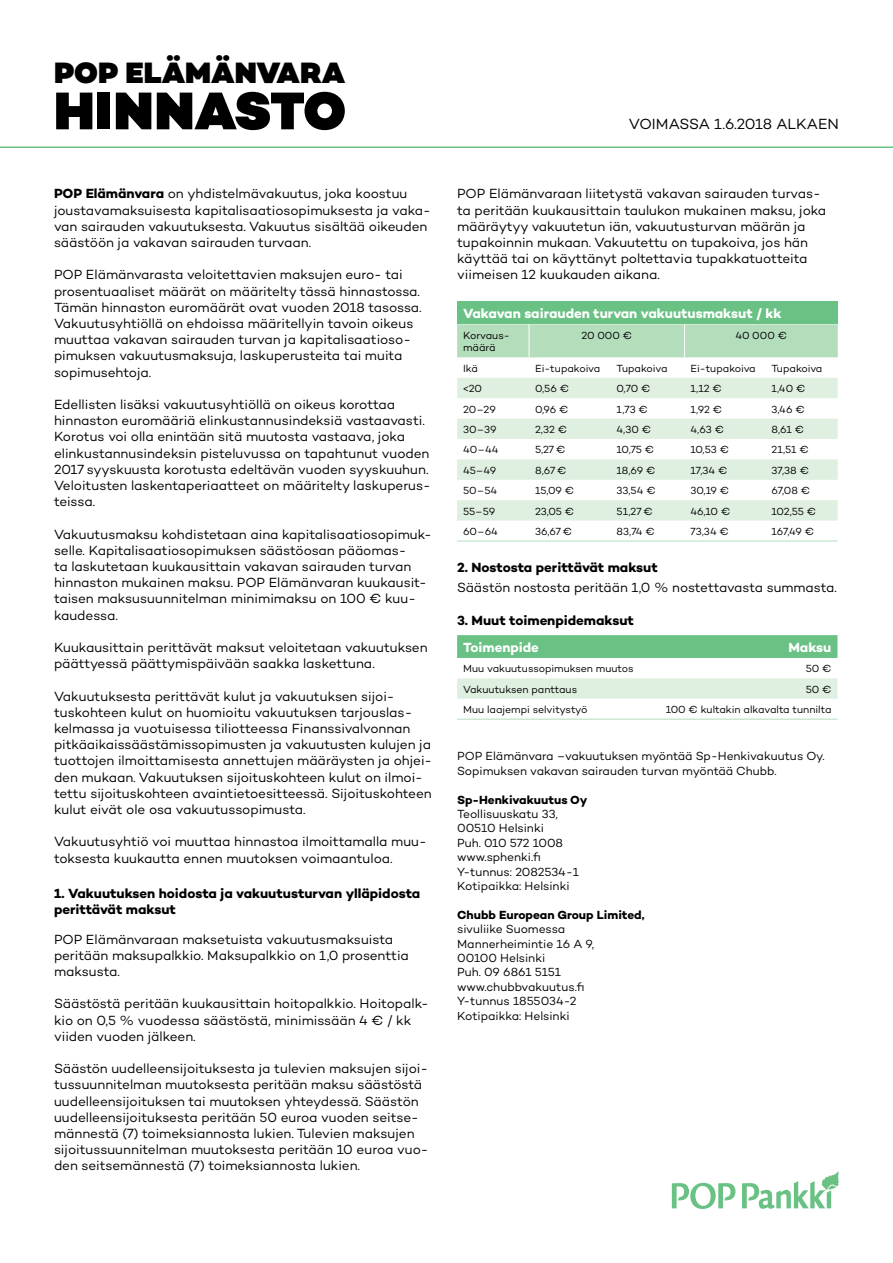
<style>
.page{position:relative;width:893px;height:1263px;background:#fff}
.page>*{position:absolute;margin:0;border:0;box-sizing:border-box;transform-origin:0 0}
.t1{font:900 54px "Campton";color:#000}
.t2{font:900 30px "Campton";color:#000}
.t3{font:15px "Campton";color:#000}
.t4{font:13.5px/16.2px "Campton";letter-spacing:-.005em;color:#000}
.t5{font:700 13.5px/16.2px "Campton";letter-spacing:-.005em;color:#000}
.t6{font:700 13.5px "Campton";color:#fff}
.t7{font:12px/14.4px "Campton";color:#000}
.t8{font:700 12px "Campton";color:#000}
.t9{font:10.5px/12.6px "Campton";letter-spacing:-.005em;color:#000}
.s1{font-weight:700}
</style>
<div class="page">
<hr style="left:0;top:146px;width:893px;height:2px;background:#69c184">
<svg style="left:672px;top:1183px;width:63px;height:26px"></svg>
<svg style="left:742px;top:1171px;width:97px;height:38px"></svg>
<div style="left:457px;top:302px;width:381px;height:22px;background:#69c184"></div>
<div style="left:457px;top:324px;width:381px;height:33px;background:#b4ddbc"></div>
<div style="left:457px;top:378px;width:381px;height:20px;background:#dff0e1"></div>
<svg style="left:457px;top:419px;width:381px;height:102px"></svg>
<hr style="left:529px;top:324px;width:1px;height:33px;background:#fff">
<hr style="left:684px;top:324px;width:1px;height:33px;background:#fff">
<hr style="left:457px;top:541px;width:72px;height:1px;background:#b4ddbc">
<hr style="left:529px;top:541px;width:82px;height:1px;background:#b4ddbc">
<hr style="left:611px;top:541px;width:74px;height:1px;background:#b4ddbc">
<hr style="left:685px;top:541px;width:80px;height:1px;background:#b4ddbc">
<hr style="left:765px;top:541px;width:73px;height:1px;background:#b4ddbc">
<div style="left:457px;top:635px;width:380px;height:23px;background:#69c184"></div>
<div style="left:457px;top:678px;width:380px;height:21px;background:#dff0e1"></div>
<hr style="left:457px;top:719px;width:240px;height:1px;background:#b4ddbc">
<hr style="left:697px;top:719px;width:140px;height:1px;background:#b4ddbc">
<h2 class="t2" style="left:54px;top:53px;width:293px">POP ELÄMÄNVARA</h2>
<h1 class="t1" style="left:54px;top:76px;width:294px">HINNASTO</h1>
<p class="t4" style="left:54px;top:185px;width:378px"><span class="s1">POP Elämänvara</span> on yhdistelmävakuutus, joka koostuu joustavamaksuisesta kapitalisaatiosopimuksesta ja vaka&shy;van sairauden vakuutuksesta. Vakuutus sisältää oikeuden säästöön ja vakavan sairauden turvaan.</p>
<p class="t4" style="left:54px;top:266px;width:369px">POP Elämänvarasta veloitettavien maksujen euro- tai prosentuaaliset määrät on määritelty tässä hinnastossa.<br>Tämän hinnaston euromäärät ovat vuoden 2018 tasossa.<br>Vakuutusyhtiöllä on ehdoissa määritellyin tavoin oikeus muuttaa vakavan sairauden turvan ja kapitalisaatioso&shy;pimuksen vakuutusmaksuja, laskuperusteita tai muita sopimusehtoja.</p>
<p class="t4" style="left:54px;top:396px;width:378px">Edellisten lisäksi vakuutusyhtiöllä on oikeus korottaa hinnaston euromääriä elinkustannusindeksiä vastaavasti.<br>Korotus voi olla enintään sitä muutosta vastaava, joka elinkustannusindeksin pisteluvussa on tapahtunut vuoden 2017 syyskuusta korotusta edeltävän vuoden syyskuuhun.<br>Veloitusten laskentaperiaatteet on määritelty laskuperus&shy;teissa.</p>
<p class="t4" style="left:54px;top:526px;width:379px">Vakuutusmaksu kohdistetaan aina kapitalisaatiosopimuk&shy;selle. Kapitalisaatiosopimuksen säästöosan pääomas-<br>ta laskutetaan kuukausittain vakavan sairauden turvan hinnaston mukainen maksu. POP Elämänvaran kuukausit&shy;taisen maksusuunnitelman minimimaksu on 100 € kuu&shy;kaudessa.</p>
<p class="t4" style="left:54px;top:639px;width:375px">Kuukausittain perittävät maksut veloitetaan vakuutuksen päättyessä päättymispäivään saakka laskettuna.</p>
<p class="t4" style="left:54px;top:688px;width:380px">Vakuutuksesta perittävät kulut ja vakuutuksen sijoi&shy;tuskohteen kulut on huomioitu vakuutuksen tarjouslas&shy;kelmassa ja vuotuisessa tiliotteessa Finanssivalvonnan pitkäaikaissäästämissopimusten ja vakuutusten kulujen ja tuottojen ilmoittamisesta annettujen määräysten ja ohjei&shy;den mukaan. Vakuutuksen sijoituskohteen kulut on ilmoi&shy;tettu sijoituskohteen avaintietoesitteessä. Sijoituskohteen kulut eivät ole osa vakuutussopimusta.</p>
<p class="t4" style="left:54px;top:833px;width:374px">Vakuutusyhtiö voi muuttaa hinnastoa ilmoittamalla muu&shy;toksesta kuukautta ennen muutoksen voimaantuloa.</p>
<p class="t5" style="left:54px;top:885px;width:368px">1. Vakuutuksen hoidosta ja vakuutusturvan ylläpidosta perittävät maksut</p>
<p class="t4" style="left:54px;top:931px;width:356px">POP Elämänvaraan maksetuista vakuutusmaksuista peritään maksupalkkio. Maksupalkkio on 1,0 prosenttia maksusta.</p>
<p class="t4" style="left:54px;top:995px;width:376px">Säästöstä peritään kuukausittain hoitopalkkio. Hoitopalk&shy;kio on 0,5 % vuodessa säästöstä, minimissään 4 € / kk viiden vuoden jälkeen.</p>
<p class="t4" style="left:54px;top:1060px;width:376px">Säästön uudelleensijoituksesta ja tulevien maksujen sijoi&shy;tussuunnitelman muutoksesta peritään maksu säästöstä uudelleensijoituksen tai muutoksen yhteydessä. Säästön uudelleensijoituksesta peritään 50 euroa vuoden seitse&shy;männestä (7) toimeksiannosta lukien. Tulevien maksujen sijoitussuunnitelman muutoksesta peritään 10 euroa vuo&shy;den seitsemännestä (7) toimeksiannosta lukien.</p>
<p class="t3" style="left:629px;top:115px;width:212px">VOIMASSA 1.6.2018 ALKAEN</p>
<p class="t4" style="left:457px;top:185px;width:371px">POP Elämänvaraan liitetystä vakavan sairauden turvas&shy;ta peritään kuukausittain taulukon mukainen maksu, joka määräytyy vakuutetun iän, vakuutusturvan määrän ja tupakoinnin mukaan. Vakuutettu on tupakoiva, jos hän käyttää tai on käyttänyt poltettavia tupakkatuotteita viimeisen 12 kuukauden aikana.</p>
<p class="t6" style="left:463px;top:305px;width:320px">Vakavan sairauden turvan vakuutusmaksut / kk</p>
<p class="t9" style="left:463px;top:329px;width:48px">Korvaus&shy;määrä</p>
<p class="t9" style="left:581px;top:329px;width:52px">20 000 €</p>
<p class="t9" style="left:735px;top:329px;width:53px">40 000 €</p>
<p class="t9" style="left:463px;top:362px;width:16px">Ikä</p>
<p class="t9" style="left:535px;top:362px;width:67px">Ei-tupakoiva</p>
<p class="t9" style="left:617px;top:362px;width:52px">Tupakoiva</p>
<p class="t9" style="left:691px;top:362px;width:67px">Ei-tupakoiva</p>
<p class="t9" style="left:771px;top:362px;width:52px">Tupakoiva</p>
<p class="t9" style="left:463px;top:382px;width:20px">&lt;20</p>
<p class="t9" style="left:535px;top:382px;width:35px">0,56 €</p>
<p class="t9" style="left:617px;top:382px;width:35px">0,70 €</p>
<p class="t9" style="left:691px;top:382px;width:33px">1,12 €</p>
<p class="t9" style="left:771px;top:382px;width:35px">1,40 €</p>
<p class="t9" style="left:463px;top:402px;width:34px">20–29</p>
<p class="t9" style="left:535px;top:402px;width:35px">0,96 €</p>
<p class="t9" style="left:617px;top:402px;width:33px">1,73 €</p>
<p class="t9" style="left:691px;top:402px;width:33px">1,92 €</p>
<p class="t9" style="left:771px;top:402px;width:35px">3,46 €</p>
<p class="t9" style="left:463px;top:423px;width:35px">30–39</p>
<p class="t9" style="left:535px;top:423px;width:33px">2,32 €</p>
<p class="t9" style="left:617px;top:423px;width:36px">4,30 €</p>
<p class="t9" style="left:691px;top:423px;width:35px">4,63 €</p>
<p class="t9" style="left:771px;top:423px;width:34px">8,61 €</p>
<p class="t9" style="left:463px;top:443px;width:37px">40–44</p>
<p class="t9" style="left:535px;top:443px;width:32px">5,27 €</p>
<p class="t9" style="left:617px;top:443px;width:39px">10,75 €</p>
<p class="t9" style="left:691px;top:443px;width:40px">10,53 €</p>
<p class="t9" style="left:771px;top:443px;width:39px">21,51 €</p>
<p class="t9" style="left:463px;top:464px;width:35px">45–49</p>
<p class="t9" style="left:535px;top:464px;width:33px">8,67 €</p>
<p class="t9" style="left:617px;top:464px;width:40px">18,69 €</p>
<p class="t9" style="left:691px;top:464px;width:38px">17,34 €</p>
<p class="t9" style="left:771px;top:464px;width:39px">37,38 €</p>
<p class="t9" style="left:463px;top:484px;width:36px">50–54</p>
<p class="t9" style="left:535px;top:484px;width:41px">15,09 €</p>
<p class="t9" style="left:617px;top:484px;width:41px">33,54 €</p>
<p class="t9" style="left:691px;top:484px;width:40px">30,19 €</p>
<p class="t9" style="left:771px;top:484px;width:40px">67,08 €</p>
<p class="t9" style="left:463px;top:504px;width:34px">55–59</p>
<p class="t9" style="left:535px;top:504px;width:41px">23,05 €</p>
<p class="t9" style="left:617px;top:504px;width:38px">51,27 €</p>
<p class="t9" style="left:691px;top:504px;width:41px">46,10 €</p>
<p class="t9" style="left:771px;top:504px;width:46px">102,55 €</p>
<p class="t9" style="left:463px;top:525px;width:36px">60–64</p>
<p class="t9" style="left:535px;top:525px;width:39px">36,67 €</p>
<p class="t9" style="left:617px;top:525px;width:40px">83,74 €</p>
<p class="t9" style="left:691px;top:525px;width:40px">73,34 €</p>
<p class="t9" style="left:771px;top:525px;width:44px">167,49 €</p>
<p class="t5" style="left:457px;top:559px;width:202px">2. Nostosta perittävät maksut</p>
<p class="t4" style="left:457px;top:579px;width:381px">Säästön nostosta peritään 1,0 % nostettavasta summasta.</p>
<p class="t5" style="left:457px;top:612px;width:178px">3. Muut toimenpidemaksut</p>
<p class="t6" style="left:463px;top:639px;width:77px">Toimenpide</p>
<p class="t6" style="left:788px;top:639px;width:45px">Maksu</p>
<p class="t9" style="left:463px;top:662px;width:172px">Muu vakuutussopimuksen muutos</p>
<p class="t9" style="left:806px;top:662px;width:27px">50 €</p>
<p class="t9" style="left:463px;top:683px;width:116px">Vakuutuksen panttaus</p>
<p class="t9" style="left:806px;top:683px;width:27px">50 €</p>
<p class="t9" style="left:463px;top:703px;width:126px">Muu laajempi selvitystyö</p>
<p class="t9" style="left:666px;top:703px;width:167px">100 € kultakin alkavalta tunnilta</p>
<p class="t7" style="left:457px;top:749px;width:369px">POP Elämänvara –vakuutuksen myöntää Sp-Henkivakuutus Oy.<br>Sopimuksen vakavan sairauden turvan myöntää Chubb.</p>
<p class="t8" style="left:457px;top:792px;width:132px">Sp-Henkivakuutus Oy</p>
<p class="t7" style="left:457px;top:806px;width:123px">Teollisuuskatu 33,<br>00510 Helsinki<br>Puh. 010 572 1008 www.sphenki.fi<br>Y-tunnus: 2082534-1<br>Kotipaikka: Helsinki</p>
<p class="t8" style="left:457px;top:907px;width:189px">Chubb European Group Limited,</p>
<p class="t7" style="left:457px;top:922px;width:139px">sivuliike Suomessa<br>Mannerheimintie 16 A 9,<br>00100 Helsinki<br>Puh. 09 6861 5151 www.chubbvakuutus.fi<br>Y-tunnus 1855034-2<br>Kotipaikka: Helsinki</p>
</div>
